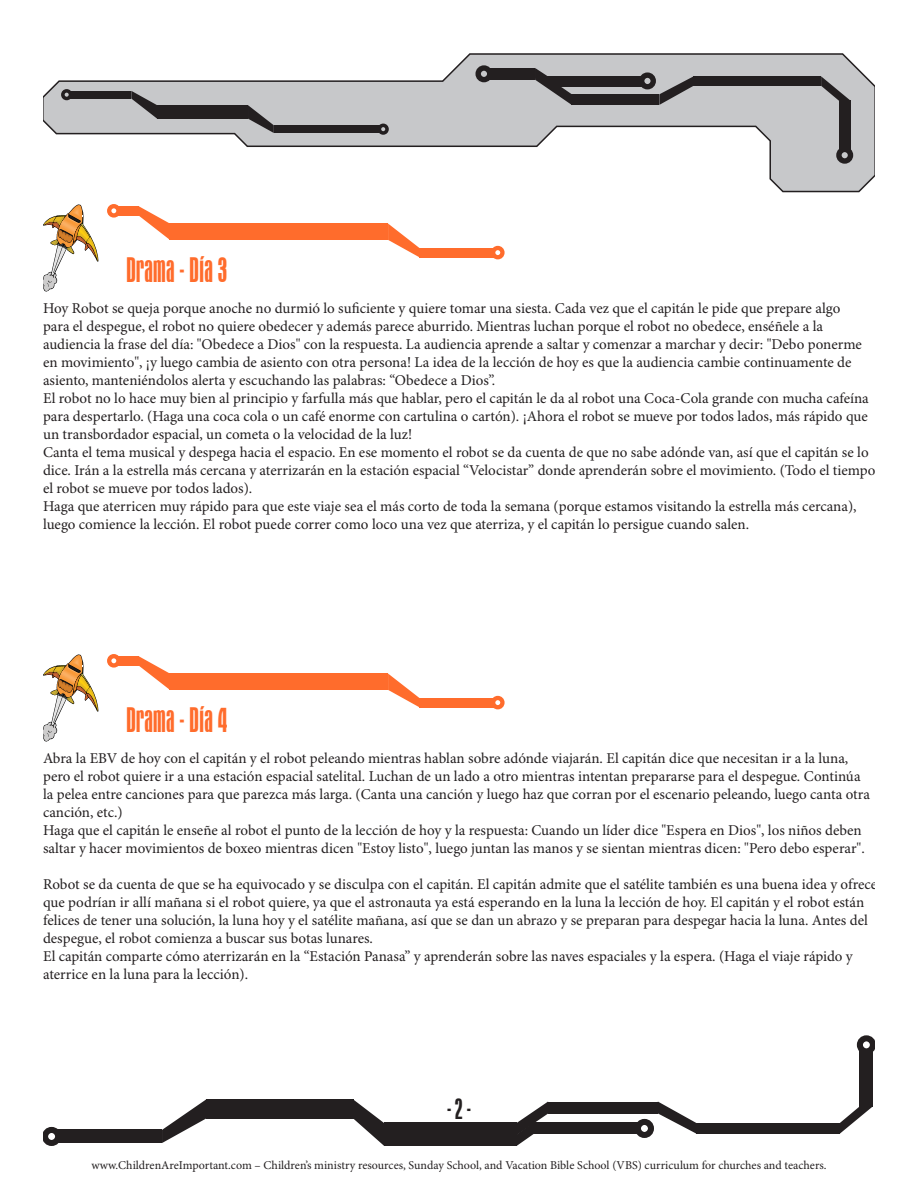
<style>
.page{position:relative;width:918px;height:1188px;background:#fff}
.page>*{position:absolute;margin:0;border:0;box-sizing:border-box;transform-origin:0 0}
.Header_1_Orange{font:condensed 36px "Aurora BT";color:#ff6c2c}
.t1{font:condensed 30px "Aurora BT";color:#231f20}
.t2{font:15px/18px "Minion Pro";color:#231f20}
.t3{font:12px "Minion Pro";color:#231f20}
</style>
<div class="page">
<svg style="left:43px;top:204px;width:55px;height:88px"></svg>
<div style="left:170px;top:224px;width:218px;height:16px;background:#ff6c2c"></div>
<svg style="left:388px;top:224px;width:31px;height:33px"></svg>
<svg style="left:139px;top:206px;width:31px;height:34px"></svg>
<div style="left:419px;top:248px;width:75px;height:9px;background:#ff6c2c"></div>
<div style="left:117px;top:206px;width:22px;height:9px;background:#ff6c2c"></div>
<div style="left:107px;top:204px;width:14px;height:14px;border:4px solid #ff6c2c;border-radius:50%"></div>
<div style="left:491px;top:246px;width:14px;height:13px;border:4px solid #ff6c2c;border-radius:50%"></div>
<svg style="left:43px;top:654px;width:55px;height:88px"></svg>
<div style="left:170px;top:674px;width:218px;height:16px;background:#ff6c2c"></div>
<svg style="left:388px;top:674px;width:31px;height:33px"></svg>
<svg style="left:139px;top:656px;width:31px;height:34px"></svg>
<div style="left:419px;top:698px;width:75px;height:9px;background:#ff6c2c"></div>
<div style="left:117px;top:656px;width:22px;height:9px;background:#ff6c2c"></div>
<div style="left:107px;top:654px;width:14px;height:14px;border:4px solid #ff6c2c;border-radius:50%"></div>
<div style="left:491px;top:696px;width:14px;height:13px;border:4px solid #ff6c2c;border-radius:50%"></div>
<div style="left:206px;top:1099px;width:147px;height:20px;background:#231f20"></div>
<div style="left:384px;top:1123px;width:133px;height:23px;background:#231f20"></div>
<svg style="left:353px;top:1099px;width:31px;height:47px"></svg>
<svg style="left:162px;top:1099px;width:44px;height:44px"></svg>
<div style="left:57px;top:1130px;width:105px;height:13px;background:#231f20"></div>
<div style="left:533px;top:1122px;width:105px;height:12px;background:#231f20"></div>
<div style="left:548px;top:1102px;width:110px;height:12px;background:#231f20"></div>
<div style="left:696px;top:1123px;width:144px;height:11px;background:#231f20"></div>
<svg style="left:517px;top:1102px;width:31px;height:44px"></svg>
<svg style="left:658px;top:1102px;width:38px;height:32px"></svg>
<svg style="left:840px;top:1106px;width:33px;height:28px"></svg>
<div style="left:860px;top:1051px;width:13px;height:55px;background:#231f20"></div>
<div style="left:42px;top:1127px;width:19px;height:19px;border:6px solid #231f20;border-radius:50%"></div>
<div style="left:635px;top:1119px;width:19px;height:19px;border:6px solid #231f20;border-radius:50%"></div>
<div style="left:857px;top:1035px;width:19px;height:19px;border:6px solid #231f20;border-radius:50%"></div>
<svg style="left:43px;top:53px;width:832px;height:140px"></svg>
<div style="left:488px;top:68px;width:47px;height:12px;background:#231f20"></div>
<div style="left:547px;top:76px;width:95px;height:11px;background:#231f20"></div>
<div style="left:572px;top:94px;width:87px;height:11px;background:#231f20"></div>
<div style="left:694px;top:76px;width:127px;height:10px;background:#231f20"></div>
<svg style="left:535px;top:68px;width:37px;height:37px"></svg>
<svg style="left:659px;top:76px;width:35px;height:29px"></svg>
<svg style="left:821px;top:76px;width:30px;height:25px"></svg>
<div style="left:839px;top:101px;width:12px;height:49px;background:#231f20"></div>
<div style="left:475px;top:65px;width:17px;height:17px;border:5px solid #231f20;border-radius:50%"></div>
<div style="left:639px;top:72px;width:17px;height:17px;border:5px solid #231f20;border-radius:50%"></div>
<div style="left:836px;top:147px;width:17px;height:17px;border:5px solid #231f20;border-radius:50%"></div>
<div style="left:157px;top:105px;width:91px;height:14px;background:#231f20"></div>
<svg style="left:131px;top:91px;width:26px;height:28px"></svg>
<svg style="left:248px;top:105px;width:26px;height:28px"></svg>
<div style="left:70px;top:91px;width:61px;height:8px;background:#231f20"></div>
<div style="left:274px;top:125px;width:106px;height:8px;background:#231f20"></div>
<div style="left:378px;top:124px;width:11px;height:11px;border:4px solid #231f20;border-radius:50%"></div>
<div style="left:61px;top:89px;width:11px;height:11px;border:4px solid #231f20;border-radius:50%"></div>
<p class="Header_1_Orange" style="left:126px;top:251px;width:103px">Drama - Día 3</p>
<p class="t2" style="left:43px;top:300px;width:820px">Hoy Robot se queja porque anoche no durmió lo suficiente y quiere tomar una siesta. Cada vez que el capitán le pide que prepare algo para el despegue, el robot no quiere obedecer y además parece aburrido. Mientras luchan porque el robot no obedece, enséñele a la audiencia la frase del día: "Obedece a Dios" con la respuesta. La audiencia aprende a saltar y comenzar a marchar y decir: "Debo ponerme en movimiento", ¡y luego cambia de asiento con otra persona! La idea de la lección de hoy es que la audiencia cambie continuamente de asiento, manteniéndolos alerta y escuchando las palabras: “Obedece a Dios”.</p>
<p class="t2" style="left:43px;top:390px;width:827px;text-align:justify">El robot no lo hace muy bien al principio y farfulla más que hablar, pero el capitán le da al robot una Coca-Cola grande con mucha cafeína para despertarlo. (Haga una coca cola o un café enorme con cartulina o cartón). ¡Ahora el robot se mueve por todos lados, más rápido que un transbordador espacial, un cometa o la velocidad de la luz!</p>
<p class="t2" style="left:43px;top:444px;width:834px">Canta el tema musical y despega hacia el espacio. En ese momento el robot se da cuenta de que no sabe adónde van, así que el capitán se lo dice. Irán a la estrella más cercana y aterrizarán en la estación espacial “Velocistar” donde aprenderán sobre el movimiento. (Todo el tiempo el robot se mueve por todos lados).</p>
<p class="t2" style="left:43px;top:498px;width:815px">Haga que aterricen muy rápido para que este viaje sea el más corto de toda la semana (porque estamos visitando la estrella más cercana), luego comience la lección. El robot puede correr como loco una vez que aterriza, y el capitán lo persigue cuando salen.</p>
<p class="Header_1_Orange" style="left:126px;top:701px;width:103px">Drama - Día 4</p>
<p class="t2" style="left:43px;top:750px;width:828px">Abra la EBV de hoy con el capitán y el robot peleando mientras hablan sobre adónde viajarán. El capitán dice que necesitan ir a la luna, pero el robot quiere ir a una estación espacial satelital. Luchan de un lado a otro mientras intentan prepararse para el despegue. Continúa la pelea entre canciones para que parezca más larga. (Canta una canción y luego haz que corran por el escenario peleando, luego canta otra canción, etc.)</p>
<p class="t2" style="left:43px;top:822px;width:823px">Haga que el capitán le enseñe al robot el punto de la lección de hoy y la respuesta: Cuando un líder dice "Espera en Dios", los niños deben saltar y hacer movimientos de boxeo mientras dicen "Estoy listo", luego juntan las manos y se sientan mientras dicen: "Pero debo esperar".</p>
<p class="t2" style="left:43px;top:876px;width:836px">Robot se da cuenta de que se ha equivocado y se disculpa con el capitán. El capitán admite que el satélite también es una buena idea y ofrece que podrían ir allí mañana si el robot quiere, ya que el astronauta ya está esperando en la luna la lección de hoy. El capitán y el robot están felices de tener una solución, la luna hoy y el satélite mañana, así que se dan un abrazo y se preparan para despegar hacia la luna. Antes del despegue, el robot comienza a buscar sus botas lunares.</p>
<p class="t2" style="left:43px;top:948px;width:811px">El capitán comparte cómo aterrizarán en la “Estación Panasa” y aprenderán sobre las naves espaciales y la espera. (Haga el viaje rápido y aterrice en la luna para la lección).</p>
<p class="t1" style="left:447px;top:1093px;width:25px">- 2 -</p>
<p class="t3" style="left:91px;top:1158px;width:737px">www.ChildrenAreImportant.com – Children’s ministry resources, Sunday School, and Vacation Bible School (VBS) curriculum for churches and teachers.</p>
</div>
